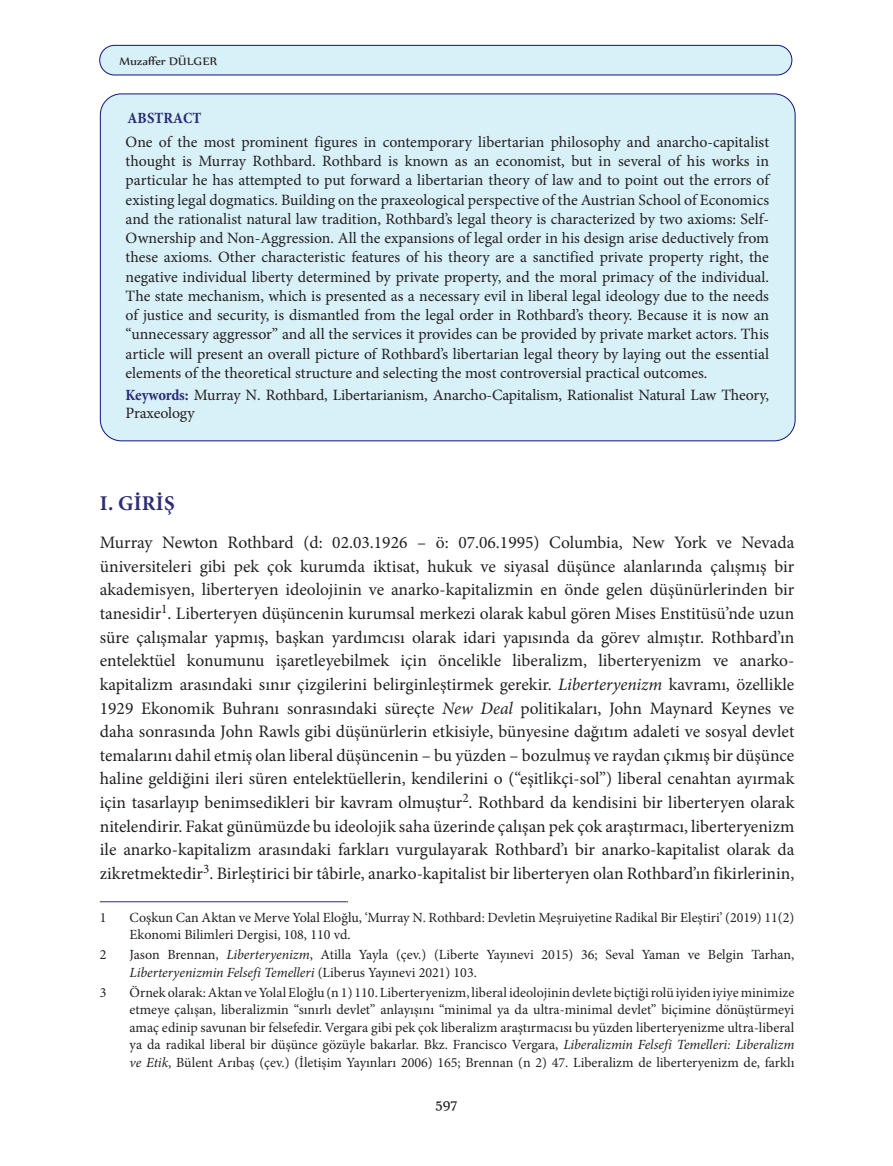
<style>
.page{position:relative;width:893px;height:1166px;background:#fff}
.page>*{position:absolute;margin:0;border:0;box-sizing:border-box;transform-origin:0 0}
.t1{font:700 21px "Minion Pro";letter-spacing:.01em;color:#2b2e74}
.MNormal-TR{font:17.5px/23.6px "Minion Pro";color:#231f20;text-align:justify}
.AbstractTxtTR{font:15.75px/19.2px "Minion Pro";letter-spacing:-.01em;color:#231f20;text-align:justify}
.AbstractH{font:700 condensed 15.75px "Minion Pro";letter-spacing:.01em;color:#292b75}
.t2{font:15.75px "Nyala";color:#231f20}
.footnotes{font:14px/17.5px "Minion Pro";color:#231f20}
.t3{font:13.12px "Nyala";letter-spacing:.005em;color:#231f20;scale:1.08 1}
.s1{font-weight:700;font-stretch:condensed;color:#292b75}
.s2{font-style:italic}
</style>
<div class="page">
<div style="left:100px;top:45px;width:692px;height:30px;background:#d8f0f8;border-radius:15px"></div>
<div style="left:99px;top:45px;width:693px;height:30px;border:1px solid #10147e;border-radius:15px"></div>
<div style="left:100px;top:94px;width:695px;height:347px;background:#d8f0f8;border-radius:21px"></div>
<hr style="left:100px;top:901px;width:248px;height:1px;background:#2b2e74">
<p class="t3" style="left:120px;top:53px;width:92px">Muzaffer DÜLGER</p>
<p class="AbstractH" style="left:127px;top:107px;width:75px">ABSTRACT</p>
<p class="AbstractTxtTR" style="left:126px;top:132px;width:645px">One of the most prominent figures in contemporary libertarian philosophy and anarcho-capitalist thought is Murray Rothbard. Rothbard is known as an economist, but in several of his works in particular he has attempted to put forward a libertarian theory of law and to point out the errors of existing legal dogmatics. Building on the praxeological perspective of the Austrian School of Economics and the rationalist natural law tradition, Rothbard’s legal theory is characterized by two axioms: Self-Ownership and Non-Aggression. All the expansions of legal order in his design arise deductively from these axioms. Other characteristic features of his theory are a sanctified private property right, the negative individual liberty determined by private property, and the moral primacy of the individual.<br>The state mechanism, which is presented as a necessary evil in liberal legal ideology due to the needs of justice and security, is dismantled from the legal order in Rothbard’s theory. Because it is now an “unnecessary aggressor” and all the services it provides can be provided by private market actors. This article will present an overall picture of Rothbard’s libertarian legal theory by laying out the essential elements of the theoretical structure and selecting the most controversial practical outcomes.</p>
<p class="AbstractTxtTR" style="left:126px;top:387px;width:645px;line-height:17.5px"><span class="s1">Keywords:</span> Murray N. Rothbard, Libertarianism, Anarcho-Capitalism, Rationalist Natural Law Theory,<br>Praxeology</p>
<p class="t1" style="left:100px;top:488px;width:76px">I. GİRİŞ</p>
<p class="MNormal-TR" style="left:100px;top:531px;width:696px">Murray Newton Rothbard (d: 02.03.1926 – ö: 07.06.1995) Columbia, New York ve Nevada üniversiteleri gibi pek çok kurumda iktisat, hukuk ve siyasal düşünce alanlarında çalışmış bir akademisyen, liberteryen ideolojinin ve anarko-kapitalizmin en önde gelen düşünürlerinden bir tanesidir<sup>1</sup>. Liberteryen düşüncenin kurumsal merkezi olarak kabul gören Mises Enstitüsü’nde uzun süre çalışmalar yapmış, başkan yardımcısı olarak idari yapısında da görev almıştır. Rothbard’ın entelektüel konumunu işaretleyebilmek için öncelikle liberalizm, liberteryenizm ve anarko&shy;kapitalizm arasındaki sınır çizgilerini belirginleştirmek gerekir. <span class="s2">Liberteryenizm</span> kavramı, özellikle 1929 Ekonomik Buhranı sonrasındaki süreçte <span class="s2">New Deal</span> politikaları, John Maynard Keynes ve daha sonrasında John Rawls gibi düşünürlerin etkisiyle, bünyesine dağıtım adaleti ve sosyal devlet temalarını dahil etmiş olan liberal düşüncenin – bu yüzden – bozulmuş ve raydan çıkmış bir düşünce haline geldiğini ileri süren entelektüellerin, kendilerini o (“eşitlikçi-sol”) liberal cenahtan ayırmak için tasarlayıp benimsedikleri bir kavram olmuştur<sup>2</sup>. Rothbard da kendisini bir liberteryen olarak nitelendirir. Fakat günümüzde bu ideolojik saha üzerinde çalışan pek çok araştırmacı, liberteryenizm ile anarko-kapitalizm arasındaki farkları vurgulayarak Rothbard’ı bir anarko-kapitalist olarak da zikretmektedir<sup>3</sup>. Birleştirici bir tâbirle, anarko-kapitalist bir liberteryen olan Rothbard’ın fikirlerinin,</p>
<p class="footnotes" style="left:100px;top:908px;width:8px">1</p>
<p class="footnotes" style="left:130px;top:908px;width:666px">Coşkun Can Aktan ve Merve Yolal Eloğlu, ‘Murray N. Rothbard: Devletin Meşruiyetine Radikal Bir Eleştiri’ (2019) 11(2)<br>Ekonomi Bilimleri Dergisi, 108, 110 vd.</p>
<p class="footnotes" style="left:100px;top:946px;width:8px">2</p>
<p class="footnotes" style="left:130px;top:946px;width:666px">Jason Brennan, <span class="s2">Liberteryenizm</span>, Atilla Yayla (çev.) (Liberte Yayınevi 2015) 36; Seval Yaman ve Belgin Tarhan,<br><span class="s2">Liberteryenizmin Felsefi Temelleri</span> (Liberus Yayınevi 2021) 103.</p>
<p class="footnotes" style="left:100px;top:983px;width:8px">3</p>
<p class="footnotes" style="left:130px;top:983px;width:666px;text-align:justify">Örnek olarak: Aktan ve Yolal Eloğlu (n 1) 110. Liberteryenizm, liberal ideolojinin devlete biçtiği rolü iyiden iyiye minimize etmeye çalışan, liberalizmin “sınırlı devlet” anlayışını “minimal ya da ultra-minimal devlet” biçimine dönüştürmeyi amaç edinip savunan bir felsefedir. Vergara gibi pek çok liberalizm araştırmacısı bu yüzden liberteryenizme ultra-liberal ya da radikal liberal bir düşünce gözüyle bakarlar. Bkz. Francisco Vergara, <span class="s2">Liberalizmin Felsefi Temelleri: Liberalizm ve Etik</span>, Bülent Arıbaş (çev.) (İletişim Yayınları 2006) 165; Brennan (n 2) 47. Liberalizm de liberteryenizm de, farklı</p>
<p class="t2" style="left:435px;top:1095px;width:24px">597</p>
</div>
